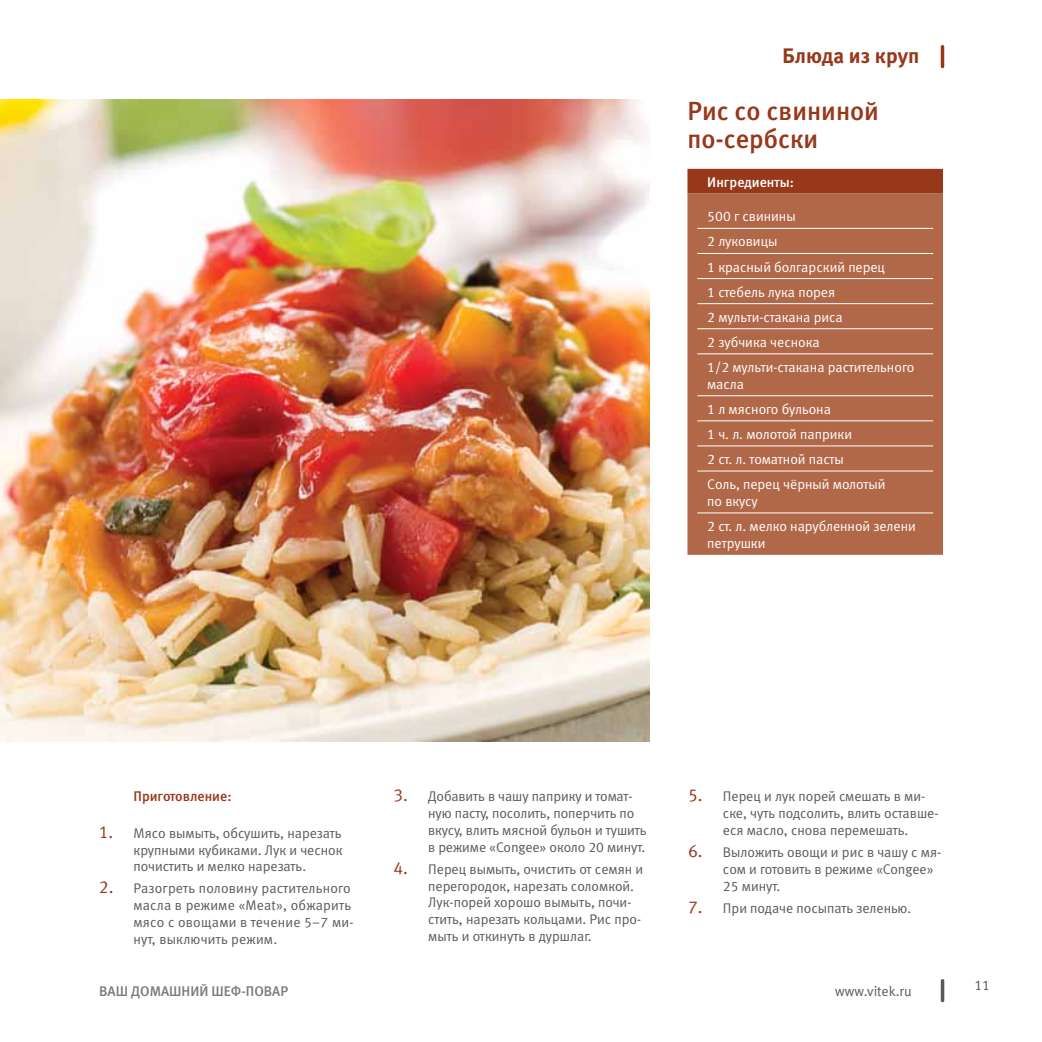
<style>
.page{position:relative;width:1042px;height:1042px;background:#fff}
.page>*{position:absolute;margin:0;border:0;box-sizing:border-box;transform-origin:0 0}
.t1{font:26.25px/28px "Meta Medium LFC";color:#97381b}
.t2{font:21px "Meta Bold LFC";color:#97381b}
.t3{font:14px/16.8px "Meta Normal LFC";color:#58595b}
.t4{font:14px/25px "Meta Normal LFC";color:#fff}
.t5{font:14px "Meta Medium LFC";color:#797a7d}
.t6{font:14px "Meta Medium LFC";color:#97381b}
.t7{font:14px "Meta Medium LFC";color:#fff}
.s1{font-size:17.5px;color:#97381b}
</style>
<div class="page">
<hr style="left:941px;top:980px;width:3px;height:20px;background:#58595b">
<hr style="left:941px;top:47px;width:3px;height:20px;background:#97381b">
<div style="left:687px;top:169px;width:256px;height:25px;background:#97381b"></div>
<div style="left:687px;top:194px;width:256px;height:361px;background:#b16849"></div>
<hr style="left:697px;top:328px;width:236px;height:1px;background:#fff">
<hr style="left:697px;top:420px;width:236px;height:1px;background:#fff">
<hr style="left:697px;top:445px;width:236px;height:1px;background:#fff">
<hr style="left:697px;top:470px;width:236px;height:1px;background:#fff">
<hr style="left:697px;top:228px;width:236px;height:1px;background:#fff">
<hr style="left:697px;top:253px;width:236px;height:1px;background:#fff">
<hr style="left:697px;top:278px;width:236px;height:1px;background:#fff">
<hr style="left:697px;top:303px;width:236px;height:1px;background:#fff">
<hr style="left:697px;top:353px;width:236px;height:1px;background:#fff">
<hr style="left:697px;top:512px;width:236px;height:1px;background:#fff">
<hr style="left:697px;top:395px;width:236px;height:1px;background:#fff">
<img style="left:0;top:99px;width:649px;height:643px">
<h2 class="t2" style="left:782px;top:43px;width:138px">Блюда из круп</h2>
<h1 class="t1" style="left:687px;top:97px;width:193px">Рис со свининой по-сербски</h1>
<p class="t7" style="left:707px;top:174px;width:88px">Ингредиенты:</p>
<p class="t4" style="left:707px;top:204px;width:208px">500 г свинины<br>2 луковицы<br>1 красный болгарский перец<br>1 стебель лука порея<br>2 мульти-стакана риса<br>2 зубчика чеснока<br>1/2 мульти-стакана растительного</p>
<p class="t4" style="left:707px;top:371px;width:180px">масла<br>1 л мясного бульона<br>1 ч. л. молотой паприки<br>2 ст. л. томатной пасты<br>Соль, перец чёрный молотый</p>
<p class="t4" style="left:707px;top:488px;width:210px">по вкусу<br>2 ст. л. мелко нарубленной зелени</p>
<p class="t4" style="left:707px;top:530px;width:60px">петрушки</p>
<p class="t6" style="left:134px;top:788px;width:99px">Приготовление:</p>
<p class="t3" style="left:134px;top:824px;width:211px;text-align:justify;text-indent:-35px"><span class="s1">1.</span> Мясо вымыть, обсушить, нарезать крупными кубиками. Лук и чеснок почистить и мелко нарезать.</p>
<p class="t3" style="left:134px;top:880px;width:221px;text-indent:-35px"><span class="s1">2.</span> Разогреть половину растительного масла в режиме «Meat», обжарить мясо с овощами в течение 5–7 ми&shy;нут, выключить режим.</p>
<p class="t3" style="left:428px;top:788px;width:220px;text-indent:-35px"><span class="s1">3.</span> Добавить в чашу паприку и томат&shy;ную пасту, посолить, поперчить по вкусу, влить мясной бульон и тушить в режиме «Congee» около 20 минут.</p>
<p class="t3" style="left:428px;top:860px;width:216px;text-indent:-35px"><span class="s1">4.</span> Перец вымыть, очистить от семян и перегородок, нарезать соломкой.<br>Лук-порей хорошо вымыть, почи&shy;стить, нарезать кольцами. Рис про&shy;мыть и откинуть в дуршлаг.</p>
<p class="t3" style="left:723px;top:788px;width:217px;text-indent:-35px"><span class="s1">5.</span> Перец и лук порей смешать в ми&shy;ске, чуть подсолить, влить оставше&shy;еся масло, снова перемешать.</p>
<p class="t3" style="left:723px;top:843px;width:220px;text-indent:-35px"><span class="s1">6.</span> Выложить овощи и рис в чашу с мя&shy;сом и готовить в режиме «Congee»<br>25 минут.</p>
<p class="t3" style="left:688px;top:899px;width:225px"><span class="s1">7.</span> При подаче посыпать зеленью.</p>
<p class="t5" style="left:99px;top:983px;width:190px">ВАШ ДОМАШНИЙ ШЕФ-ПОВАР</p>
<p class="t3" style="left:835px;top:982px;width:78px">www.vitek.ru</p>
<p class="t3" style="left:974px;top:976px;width:17px">11</p>
</div>
